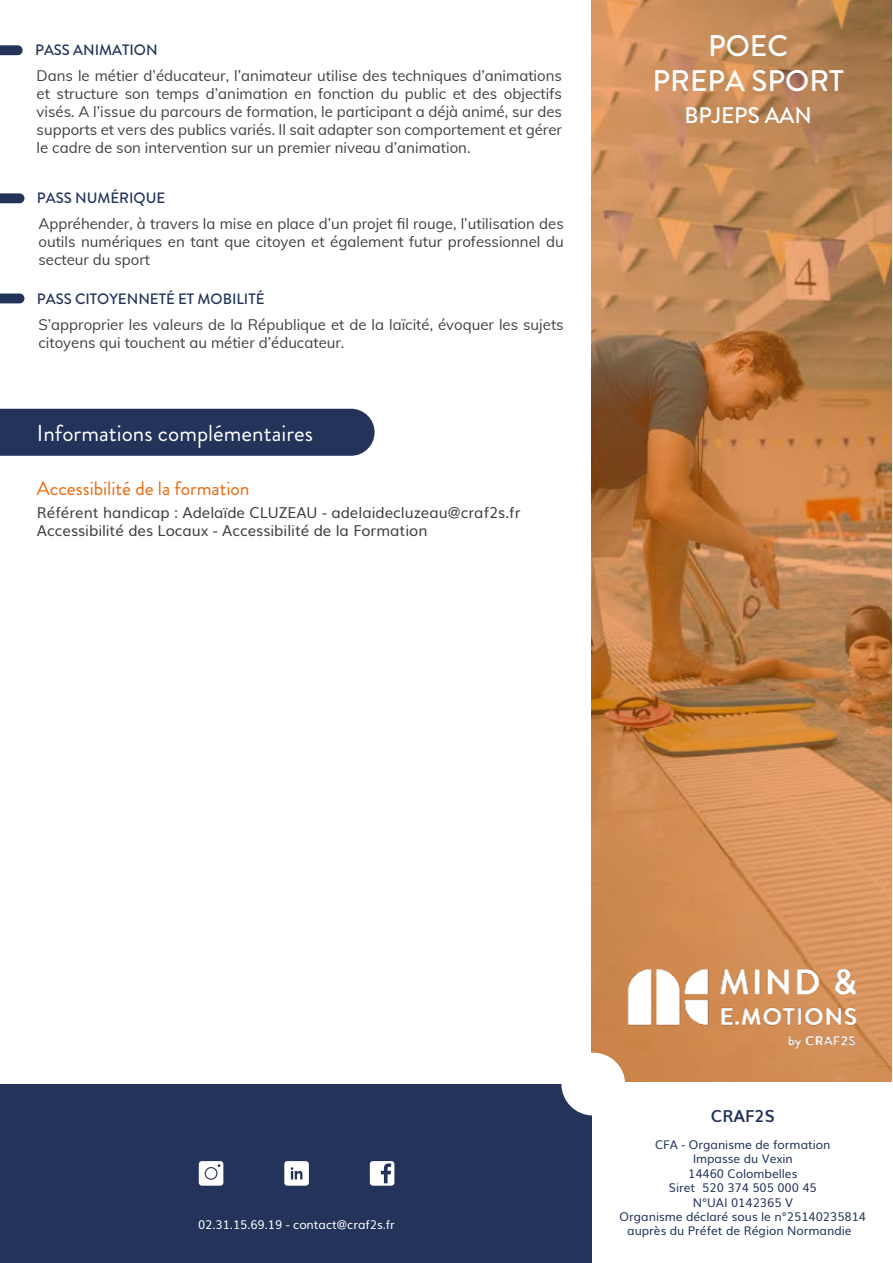
<style>
.page{position:relative;width:893px;height:1263px;background:#fff}
.page>*{position:absolute;margin:0;border:0;box-sizing:border-box;transform-origin:0 0}
.t1{font:500 29.7px/35.7px "Brandon Grotesque";color:#fff;text-align:center}
.t2{font:23.1px "Brandon Grotesque";color:#fff}
.t3{font:500 22.5px "Brandon Grotesque";color:#fff}
.t4{font:19.5px "Brandon Grotesque";color:#ea6808}
.t5{font:700 16.5px "Muli";letter-spacing:-.005em;color:#23335a}
.t6{font:15px/18px "Muli";color:#404040;text-align:justify}
.t7{font:15px/18px "Muli";letter-spacing:-.005em;color:#404040}
.t8{font:500 15px "Brandon Grotesque";color:#23335a}
.t9{font:12px/14.4px "Muli";color:#23335a;text-align:center}
.t10{font:12px "Muli";letter-spacing:-.005em;color:#fff}
</style>
<div class="page">
<svg style="left:592px;top:0;width:300px;height:1082px;background:#c1834f"></svg>
<div style="left:0;top:1084px;width:593px;height:179px;background:#23335a"></div>
<div style="left:0;top:409px;width:375px;height:47px;background:#23335a"></div>
<svg style="left:199px;top:1161px;width:24px;height:25px"></svg>
<svg style="left:370px;top:1161px;width:24px;height:25px"></svg>
<svg style="left:284px;top:1161px;width:25px;height:25px"></svg>
<img style="left:627px;top:968px;width:232px;height:81px">
<div style="left:561px;top:1053px;width:64px;height:62px;background:#fff;border-radius:50%"></div>
<svg style="left:0;top:45px;width:23px;height:10px"></svg>
<svg style="left:0;top:193px;width:24px;height:10px"></svg>
<svg style="left:0;top:293px;width:24px;height:10px"></svg>
<p class="t8" style="left:35px;top:40px;width:124px">PASS ANIMATION</p>
<p class="t6" style="left:37px;top:66px;width:527px">Dans le métier d’éducateur, l’animateur utilise des techniques d’animations et structure son temps d’animation en fonction du public et des objectifs visés. A l’issue du parcours de formation, le participant a déjà animé, sur des supports et vers des publics variés. Il sait adapter son comportement et gérer le cadre de son intervention sur un premier niveau d’animation.</p>
<p class="t8" style="left:37px;top:188px;width:130px">PASS NUMÉRIQUE</p>
<p class="t6" style="left:38px;top:214px;width:527px">Appréhender, à travers la mise en place d’un projet fil rouge, l’utilisation des outils numériques en tant que citoyen et également futur professionnel du secteur du sport</p>
<p class="t8" style="left:37px;top:288px;width:229px">PASS CITOYENNETÉ ET MOBILITÉ</p>
<p class="t6" style="left:38px;top:314px;width:527px">S’approprier les valeurs de la République et de la laïcité, évoquer les sujets citoyens qui touchent au métier d’éducateur.</p>
<h2 class="t2" style="left:37px;top:417px;width:278px">Informations complémentaires</h2>
<h3 class="t4" style="left:37px;top:475px;width:214px">Accessibilité de la formation</h3>
<p class="t7" style="left:37px;top:502px;width:485px">Référent handicap : Adelaïde CLUZEAU - adelaidecluzeau@craf2s.fr<br>Accessibilité des Locaux - Accessibilité de la Formation</p>
<h1 class="t1" style="left:653px;top:28px;width:193px">POEC<br>PREPA SPORT</h1>
<h3 class="t3" style="left:684px;top:99px;width:129px">BPJEPS AAN</h3>
<p class="t10" style="left:198px;top:1215px;width:198px">02.31.15.69.19 - contact@craf2s.fr</p>
<p class="t5" style="left:711px;top:1103px;width:65px">CRAF2S</p>
<p class="t9" style="left:620px;top:1136px;width:248px">CFA - Organisme de formation<br>Impasse du Vexin<br>14460 Colombelles<br>Siret 520 374 505 000 45<br>N°UAI 0142365 V<br>Organisme déclaré sous le n°25140235814 auprès du Préfet de Région Normandie</p>
</div>
